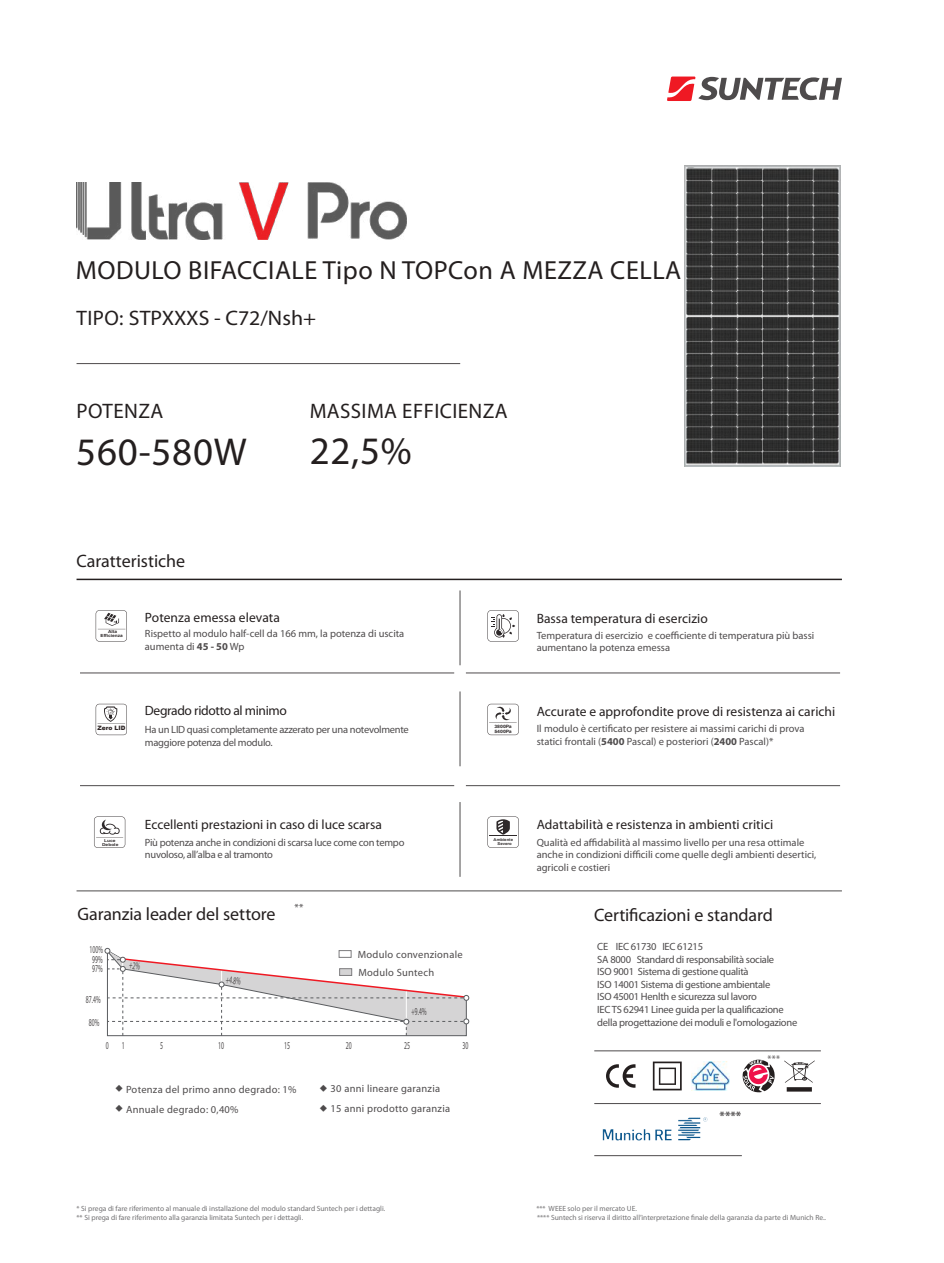
<style>
.page{position:relative;width:944px;height:1263px;background:#fff}
.page>*{position:absolute;margin:0;border:0;box-sizing:border-box;transform-origin:0 0}
.t1{font:39px "Myriad Pro";letter-spacing:.02em;color:#241f1f}
.t2{font:26.25px "Myriad Pro";letter-spacing:.02em;color:#241f1f}
.t3{font:21px "Myriad Pro";letter-spacing:.02em;color:#241f1f}
.t4{font:21px "Myriad Pro";color:#241f1f}
.t5{font:18px "Myriad Pro";letter-spacing:-.005em;color:#241f1f}
.t6{font:13.5px "Myriad Pro";color:#241f1f}
.t7{font:13.5px "Myriad Pro";letter-spacing:-.025em;color:#241f1f}
.t8{font:10.5px/12.6px "Myriad Pro";letter-spacing:-.025em;color:#4e4b4c}
.t9{font:10.5px/12.6px "Myriad Pro";letter-spacing:-.005em;color:#4e4b4c}
.t10{font:10.5px/18px "Myriad Pro";letter-spacing:.025em;color:#4e4b4c}
.t11{font:10.5px/10.1px "Myriad Pro";letter-spacing:-.005em;color:#4e4b4c;scale:.56 1}
.t12{font:9.6px "Myriad Pro";color:#4e4b4c}
.t13{font:7.5px "Myriad Pro";color:#717072}
.t14{font:900 6px "Arial";color:#2e2626}
.t15{font:700 4.5px/4.5px "Arial";color:#2e292a;scale:1.15 1}
.t16{font:700 4.2px/4.1px "Arial";color:#2e292a;text-align:center;scale:1.13 1}
.t17{font:700 4.05px/3.8px "Arial";color:#2e292a;text-align:center;scale:1.22 1}
.t18{font:700 3.9px/3.9px "Arial";color:#2e292a;scale:1.09 1}
.s1{font-weight:700}
</style>
<div class="page">
<svg style="left:667px;top:77px;width:175px;height:24px"></svg>
<hr style="left:77px;top:363px;width:383px;height:1px;background:#4e4b4c">
<hr style="left:77px;top:579px;width:765px;height:1px;background:#241f1f">
<svg style="left:96px;top:610px;width:31px;height:32px"></svg>
<svg style="left:94px;top:816px;width:31px;height:32px"></svg>
<svg style="left:487px;top:816px;width:32px;height:32px"></svg>
<hr style="left:460px;top:590px;width:1px;height:75px;background:#4e4b4c">
<hr style="left:80px;top:673px;width:374px;height:1px;background:#4e4b4c">
<hr style="left:80px;top:785px;width:374px;height:1px;background:#4e4b4c">
<hr style="left:77px;top:891px;width:765px;height:1px;background:#4e4b4c">
<hr style="left:466px;top:673px;width:374px;height:1px;background:#4e4b4c">
<hr style="left:460px;top:691px;width:1px;height:75px;background:#4e4b4c">
<hr style="left:460px;top:802px;width:1px;height:75px;background:#4e4b4c">
<hr style="left:466px;top:785px;width:374px;height:1px;background:#4e4b4c">
<hr style="left:594px;top:1050px;width:227px;height:1px;background:#4e4b4c">
<svg style="left:784px;top:1060px;width:31px;height:31px"></svg>
<svg style="left:743px;top:1060px;width:32px;height:32px"></svg>
<img style="left:692px;top:1061px;width:38px;height:29px">
<svg style="left:653px;top:1061px;width:29px;height:29px"></svg>
<svg style="left:606px;top:1064px;width:29px;height:24px"></svg>
<hr style="left:594px;top:1103px;width:227px;height:1px;background:#4e4b4c">
<img style="left:602px;top:1117px;width:106px;height:24px">
<hr style="left:594px;top:1155px;width:148px;height:1px;background:#4e4b4c">
<svg style="left:487px;top:704px;width:32px;height:31px"></svg>
<svg style="left:487px;top:610px;width:32px;height:32px"></svg>
<img style="left:76px;top:183px;width:331px;height:57px">
<svg style="left:96px;top:704px;width:31px;height:31px"></svg>
<img style="left:685px;top:166px;width:156px;height:301px">
<svg style="left:104px;top:948px;width:366px;height:88px"></svg>
<h2 class="t2" style="left:76px;top:254px;width:607px">MODULO BIFACCIALE Tipo N TOPCon A MEZZA CELLA</h2>
<h3 class="t4" style="left:77px;top:305px;width:241px">TIPO: STPXXXS - C72/Nsh+</h3>
<h3 class="t3" style="left:77px;top:398px;width:88px">POTENZA</h3>
<h3 class="t3" style="left:310px;top:398px;width:199px">MASSIMA EFFICIENZA</h3>
<h1 class="t1" style="left:76px;top:428px;width:172px">560-580W</h1>
<h1 class="t1" style="left:310px;top:427px;width:104px">22,5%</h1>
<h3 class="t5" style="left:77px;top:550px;width:110px">Caratteristiche</h3>
<p class="t6" style="left:145px;top:609px;width:137px">Potenza emessa elevata</p>
<p class="t6" style="left:537px;top:610px;width:173px">Bassa temperatura di esercizio</p>
<p class="t16" style="left:101px;top:630px;width:21px">Alta<br>Efficienza</p>
<p class="t9" style="left:145px;top:627px;width:261px">Rispetto al modulo half-cell da 166 mm, la potenza di uscita aumenta di <span class="s1">45 - 50</span> Wp</p>
<p class="t9" style="left:537px;top:628px;width:279px">Temperatura di esercizio e coefficiente di temperatura più bassi aumentano la potenza emessa</p>
<p class="t14" style="left:97px;top:724px;width:29px">Zero LID</p>
<p class="t7" style="left:145px;top:702px;width:143px">Degrado ridotto al minimo</p>
<p class="t8" style="left:145px;top:723px;width:265px">Ha un LID quasi completamente azzerato per una notevolmente maggiore potenza del modulo.</p>
<p class="t15" style="left:494px;top:724px;width:16px">3800Pa<br>5400Pa</p>
<p class="t6" style="left:537px;top:703px;width:300px">Accurate e approfondite prove di resistenza ai carichi</p>
<p class="t9" style="left:537px;top:722px;width:269px">Il modulo è certificato per resistere ai massimi carichi di prova statici frontali (<span class="s1">5400</span> Pascal) e posteriori (<span class="s1">2400</span> Pascal)*</p>
<p class="t6" style="left:145px;top:816px;width:238px">Eccellenti prestazioni in caso di luce scarsa</p>
<p class="t6" style="left:537px;top:816px;width:238px">Adattabilità e resistenza in ambienti critici</p>
<p class="t17" style="left:102px;top:839px;width:15px">Luce<br>Debole</p>
<p class="t18" style="left:498px;top:837px;width:16px;text-indent:-4px">Ambiente<br>Severo</p>
<p class="t8" style="left:145px;top:836px;width:261px">Più potenza anche in condizioni di scarsa luce come con tempo nuvoloso, all’alba e al tramonto</p>
<p class="t9" style="left:537px;top:836px;width:281px">Qualità ed affidabilità al massimo livello per una resa ottimale anche in condizioni difficili come quelle degli ambienti desertici, agricoli e costieri</p>
<p class="t9" style="left:294px;top:901px;width:10px">**</p>
<h3 class="t5" style="left:78px;top:903px;width:199px">Garanzia leader del settore</h3>
<h3 class="t5" style="left:594px;top:904px;width:180px">Certificazioni e standard</h3>
<p class="t8" style="left:597px;top:940px;width:201px">CE IEC 61730 IEC 61215<br>SA 8000 Standard di responsabilità sociale<br>ISO 9001 Sistema di gestione qualità<br>ISO 14001 Sistema di gestione ambientale<br>ISO 45001 Henlth e sicurezza sul lavoro<br>IEC TS 62941 Linee guida per la qualificazione della progettazione dei moduli e l'omologazione</p>
<p class="t11" style="left:90px;top:944px;width:26px">100%<br>99%</p>
<p class="t11" style="left:86px;top:994px;width:28px">87.4%</p>
<p class="t11" style="left:89px;top:1017px;width:20px">80%</p>
<p class="t10" style="left:358px;top:945px;width:106px">Modulo convenzionale<br>Modulo Suntech</p>
<p class="t11" style="left:92px;top:964px;width:20px">97%</p>
<p class="t11" style="left:227px;top:974px;width:29px;rotate:8deg">+4.8%</p>
<p class="t11" style="left:411px;top:1006px;width:29px;rotate:-2deg">+9.4%</p>
<p class="t11" style="left:106px;top:1040px;width:7px">0</p>
<p class="t11" style="left:160px;top:1040px;width:7px">5</p>
<p class="t11" style="left:218px;top:1040px;width:12px">10</p>
<p class="t11" style="left:284px;top:1040px;width:12px">15</p>
<p class="t11" style="left:346px;top:1040px;width:12px">20</p>
<p class="t11" style="left:404px;top:1040px;width:12px">25</p>
<p class="t11" style="left:463px;top:1040px;width:12px">30</p>
<p class="t11" style="left:122px;top:1040px;width:7px">1</p>
<p class="t10" style="left:115px;top:1080px;width:183px"><sup>◆</sup> Potenza del primo anno degrado: 1%</p>
<p class="t10" style="left:115px;top:1100px;width:125px"><sup>◆</sup> Annuale degrado: 0,40%</p>
<p class="t10" style="left:320px;top:1079px;width:122px"><sup>◆</sup> 30 anni lineare garanzia</p>
<p class="t10" style="left:320px;top:1100px;width:132px"><sup>◆</sup> 15 anni prodotto garanzia</p>
<p class="t12" style="left:768px;top:1053px;width:14px">***</p>
<p class="t13" style="left:77px;top:1204px;width:310px">* Si prega di fare riferimento al manuale di installazione del modulo standard Suntech per i dettagli.</p>
<p class="t13" style="left:536px;top:1204px;width:102px">*** WEEE solo per il mercato UE.</p>
<p class="t13" style="left:77px;top:1213px;width:228px">** Si prega di fare riferimento alla garanzia limitata Suntech per i dettagli.</p>
<p class="t13" style="left:537px;top:1213px;width:291px">**** Suntech si riserva il diritto all’interpretazione finale della garanzia da parte di Munich Re..</p>
</div>
